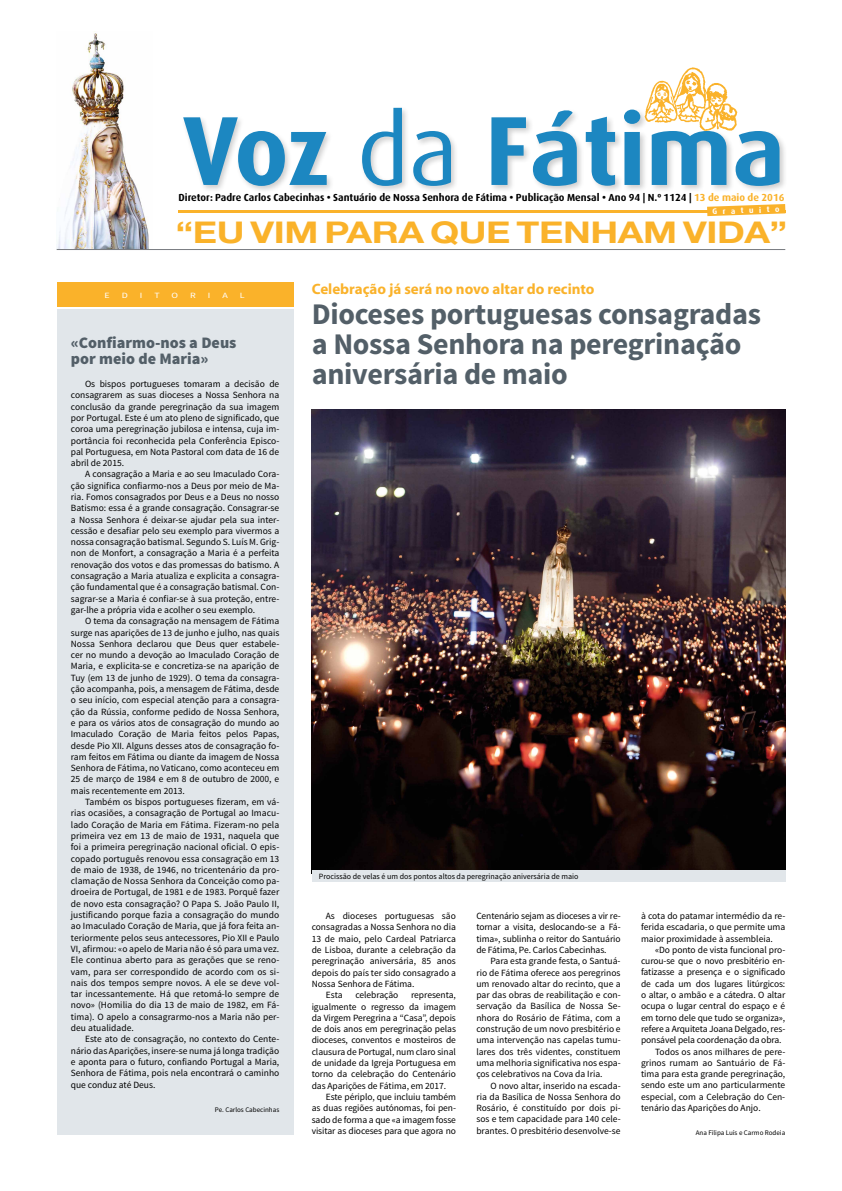
<style>
.page{position:relative;width:842px;height:1191px;background:#fff}
.page>*{position:absolute;margin:0;border:0;box-sizing:border-box;transform-origin:0 0}
.t1{font:700 98.2px "Dax";color:#1c87c1}
.t2{font:700 30px/30px "Source Sans Pro";letter-spacing:-.01em;color:#535f68}
.t3{font:700 30px "Helvetica Neue";letter-spacing:-.01em;color:#fab22a;scale:1.25 1}
.t4{font:900 16px/16px "Source Sans Pro";color:#535f68}
.t5{font:700 15px "Myriad";color:#fab22a}
.t6{font:700 10.2px "Dax";color:#000}
.t7{font:9.5px/11.3px "Source Sans Pro";color:#000;text-align:justify}
.t8{font:8px "Source Sans Pro";color:#000}
.t9{font:8px "Source Sans Pro";color:#fff;scale:1.25 1}
.t10{font:700 8px "Dax";color:#fff}
.t11{font:7px "Source Sans Pro";color:#000}
.s1{font-weight:400}
.s2{color:#fab22a}
</style>
<div class="page">
<div style="left:57px;top:283px;width:236px;height:24px;background:#fab22a"></div>
<div style="left:57px;top:309px;width:236px;height:825px;background:#e1e6ea"></div>
<img style="left:312px;top:409px;width:473px;height:461px">
<div style="left:312px;top:870px;width:473px;height:12px;background:#e1e6ea"></div>
<img style="left:647px;top:67px;width:84px;height:38px">
<img style="left:57px;top:33px;width:92px;height:216px">
<div style="left:181px;top:105px;width:607px;height:89px;background:#000;opacity:.2"></div>
<hr style="left:57px;top:249px;width:728px;height:1px;background:#787b80">
<hr style="left:178px;top:210px;width:607px;height:3px;background:#fab22a">
<svg style="left:707px;top:204px;width:78px;height:12px"></svg>
<h1 class="t1" style="left:182px;top:96px;width:604px">Voz <span class="s1">da</span> Fátima</h1>
<p class="t10" style="left:712px;top:207px;width:69px;rotate:-2deg">Gratuito</p>
<h2 class="t3" style="left:176px;top:213px;width:490px">“EU VIM PARA QUE TENHAM VIDA”</h2>
<p class="t6" style="left:179px;top:192px;width:607px">Diretor: Padre Carlos Cabecinhas • Santuário de Nossa Senhora de Fátima • Publicação Mensal • Ano 94 | N.º 1124 | <span class="s2">13 de maio de 2016</span></p>
<p class="t9" style="left:104px;top:290px;width:6px">E</p>
<p class="t9" style="left:122px;top:290px;width:6px">D</p>
<p class="t9" style="left:140px;top:290px;width:4px">I</p>
<p class="t9" style="left:154px;top:290px;width:6px">T</p>
<p class="t9" style="left:171px;top:290px;width:7px">O</p>
<p class="t9" style="left:190px;top:290px;width:6px">R</p>
<p class="t9" style="left:208px;top:290px;width:4px">I</p>
<p class="t9" style="left:222px;top:290px;width:6px">A</p>
<p class="t9" style="left:240px;top:290px;width:5px">L</p>
<h3 class="t4" style="left:71px;top:336px;width:167px">«Confiarmo-nos a Deus por meio de Maria»</h3>
<p class="t7" style="left:71px;top:378px;width:210px;text-indent:14px">Os bispos portugueses tomaram a decisão de consagrarem as suas dioceses a Nossa Senhora na conclusão da grande peregrinação da sua imagem por Portugal. Este é um ato pleno de significado, que coroa uma peregrinação jubilosa e intensa, cuja im&shy;portância foi reconhecida pela Conferência Episco&shy;pal Portuguesa, em Nota Pastoral com data de 16 de abril de 2015.</p>
<p class="t7" style="left:71px;top:469px;width:210px;text-indent:14px">A consagração a Maria e ao seu Imaculado Cora&shy;ção significa confiarmo-nos a Deus por meio de Ma&shy;ria. Fomos consagrados por Deus e a Deus no nosso Batismo: essa é a grande consagração. Consagrar-se a Nossa Senhora é deixar-se ajudar pela sua inter&shy;cessão e desafiar pelo seu exemplo para vivermos a nossa consagração batismal. Segundo S. Luís M. Grig&shy;non de Monfort, a consagração a Maria é a perfeita renovação dos votos e das promessas do batismo. A consagração a Maria atualiza e explicita a consagra&shy;ção fundamental que é a consagração batismal. Con&shy;sagrar-se a Maria é confiar-se à sua proteção, entre&shy;gar-lhe a própria vida e acolher o seu exemplo.</p>
<p class="t7" style="left:71px;top:615px;width:210px;text-indent:14px">O tema da consagração na mensagem de Fátima surge nas aparições de 13 de junho e julho, nas quais Nossa Senhora declarou que Deus quer estabele&shy;cer no mundo a devoção ao Imaculado Coração de Maria, e explicita-se e concretiza-se na aparição de Tuy (em 13 de junho de 1929). O tema da consagra&shy;ção acompanha, pois, a mensagem de Fátima, desde o seu início, com especial atenção para a consagra&shy;ção da Rússia, conforme pedido de Nossa Senhora, e para os vários atos de consagração do mundo ao Imaculado Coração de Maria feitos pelos Papas, desde Pio XII. Alguns desses atos de consagração fo&shy;ram feitos em Fátima ou diante da imagem de Nossa Senhora de Fátima, no Vaticano, como aconteceu em 25 de março de 1984 e em 8 de outubro de 2000, e mais recentemente em 2013.</p>
<p class="t7" style="left:71px;top:796px;width:210px;text-indent:14px">Também os bispos portugueses fizeram, em vá&shy;rias ocasiões, a consagração de Portugal ao Imacu&shy;lado Coração de Maria em Fátima. Fizeram-no pela primeira vez em 13 de maio de 1931, naquela que foi a primeira peregrinação nacional oficial. O epis&shy;copado português renovou essa consagração em 13 de maio de 1938, de 1946, no tricentenário da pro&shy;clamação de Nossa Senhora da Conceição como pa&shy;droeira de Portugal, de 1981 e de 1983. Porquê fazer de novo esta consagração? O Papa S. João Paulo II, justificando porque fazia a consagração do mundo ao Imaculado Coração de Maria, que já fora feita an&shy;teriormente pelos seus antecessores, Pio XII e Paulo VI, afirmou: «o apelo de Maria não é só para uma vez.<br>Ele continua aberto para as gerações que se reno&shy;vam, para ser correspondido de acordo com os si&shy;nais dos tempos sempre novos. A ele se deve vol&shy;tar incessantemente. Há que retomá-lo sempre de novo» (Homilia do dia 13 de maio de 1982, em Fá&shy;tima). O apelo a consagrarmo-nos a Maria não per&shy;deu atualidade.</p>
<p class="t7" style="left:71px;top:1033px;width:210px;text-indent:14px">Este ato de consagração, no contexto do Cente&shy;nário das Aparições, insere-se numa já longa tradição e aponta para o futuro, confiando Portugal a Maria, Senhora de Fátima, pois nela encontrará o caminho que conduz até Deus.</p>
<p class="t11" style="left:215px;top:1105px;width:66px">Pe. Carlos Cabecinhas</p>
<h3 class="t5" style="left:312px;top:281px;width:284px">Celebração já será no novo altar do recinto</h3>
<h2 class="t2" style="left:312px;top:300px;width:451px">Dioceses portuguesas consagradas a Nossa Senhora na peregrinação aniversária de maio</h2>
<p class="t8" style="left:319px;top:871px;width:261px">Procissão de velas é um dos pontos altos da peregrinação aniversária de maio</p>
<p class="t7" style="left:326px;top:910px;width:132px">As dioceses portuguesas são</p>
<p class="t7" style="left:312px;top:921px;width:146px">consagradas a Nossa Senhora no dia</p>
<p class="t7" style="left:312px;top:933px;width:146px">13 de maio, pelo Cardeal Patriarca</p>
<p class="t7" style="left:312px;top:944px;width:146px">de Lisboa, durante a celebração da</p>
<p class="t7" style="left:312px;top:955px;width:146px">peregrinação aniversária, 85 anos</p>
<p class="t7" style="left:312px;top:967px;width:146px">depois do país ter sido consagrado a</p>
<p class="t7" style="left:312px;top:978px;width:104px">Nossa Senhora de Fátima.</p>
<p class="t7" style="left:326px;top:989px;width:18px">Esta</p>
<p class="t7" style="left:355px;top:989px;width:44px">celebração</p>
<p class="t7" style="left:312px;top:989px;width:146px;text-indent:99px">representa, igualmente o regresso da imagem da Virgem Peregrina a “Casa”, depois de dois anos em peregrinação pelas dioceses, conventos e mosteiros de clausura de Portugal, num claro sinal de unidade da Igreja Portuguesa em torno da celebração do Centenário das Aparições de Fátima, em 2017.</p>
<p class="t7" style="left:312px;top:1091px;width:146px;text-indent:14px">Este périplo, que incluiu também as duas regiões autónomas, foi pen&shy;sado de forma a que «a imagem fosse visitar as dioceses para que agora no</p>
<p class="t7" style="left:476px;top:910px;width:146px">Centenário sejam as dioceses a vir re&shy;tornar a visita, deslocando-se a Fá&shy;tima», sublinha o reitor do Santuário de Fátima, Pe. Carlos Cabecinhas.</p>
<p class="t7" style="left:476px;top:955px;width:146px;text-indent:14px">Para esta grande festa, o Santuá&shy;rio de Fátima oferece aos peregrinos um renovado altar do recinto, que a par das obras de reabilitação e con&shy;servação da Basílica de Nossa Se&shy;nhora do Rosário de Fátima, com a construção de um novo presbitério e uma intervenção nas capelas tumu&shy;lares dos três videntes, constituem uma melhoria significativa nos espa&shy;ços celebrativos na Cova da Iria.</p>
<p class="t7" style="left:476px;top:1080px;width:146px;text-indent:14px">O novo altar, inserido na escada&shy;ria da Basílica de Nossa Senhora do Rosário, é constituído por dois pi&shy;sos e tem capacidade para 140 cele&shy;brantes. O presbitério desenvolve-se</p>
<p class="t7" style="left:641px;top:910px;width:146px">à cota do patamar intermédio da re&shy;ferida escadaria, o que permite uma maior proximidade à assembleia.</p>
<p class="t7" style="left:655px;top:944px;width:132px">«Do ponto de vista funcional pro-</p>
<p class="t7" style="left:641px;top:955px;width:146px">curou-se que o novo presbitério en-</p>
<p class="t7" style="left:641px;top:966px;width:146px">fatizasse a presença e o significado</p>
<p class="t7" style="left:641px;top:978px;width:146px">de cada um dos lugares litúrgicos:</p>
<p class="t7" style="left:641px;top:989px;width:146px">o altar, o ambão e a cátedra. O altar</p>
<p class="t7" style="left:641px;top:1000px;width:146px">ocupa o lugar central do espaço e é</p>
<p class="t7" style="left:641px;top:1012px;width:146px">em torno dele que tudo se organiza»,</p>
<p class="t7" style="left:641px;top:1023px;width:146px">refere a Arquiteta Joana Delgado, res-</p>
<p class="t7" style="left:641px;top:1034px;width:142px">ponsável pela coordenação da obra.</p>
<p class="t7" style="left:655px;top:1046px;width:132px">Todos os anos milhares de pere-</p>
<p class="t7" style="left:641px;top:1057px;width:146px">grinos rumam ao Santuário de Fá-</p>
<p class="t7" style="left:641px;top:1068px;width:146px">tima para esta grande peregrinação,</p>
<p class="t7" style="left:641px;top:1079px;width:146px">sendo este um ano particularmente</p>
<p class="t7" style="left:641px;top:1091px;width:146px">especial, com a Celebração do Cen-</p>
<p class="t7" style="left:641px;top:1102px;width:121px">tenário das Aparições do Anjo.</p>
<p class="t11" style="left:696px;top:1128px;width:91px">Ana Filipa Luís e Carmo Rodeia</p>
</div>
